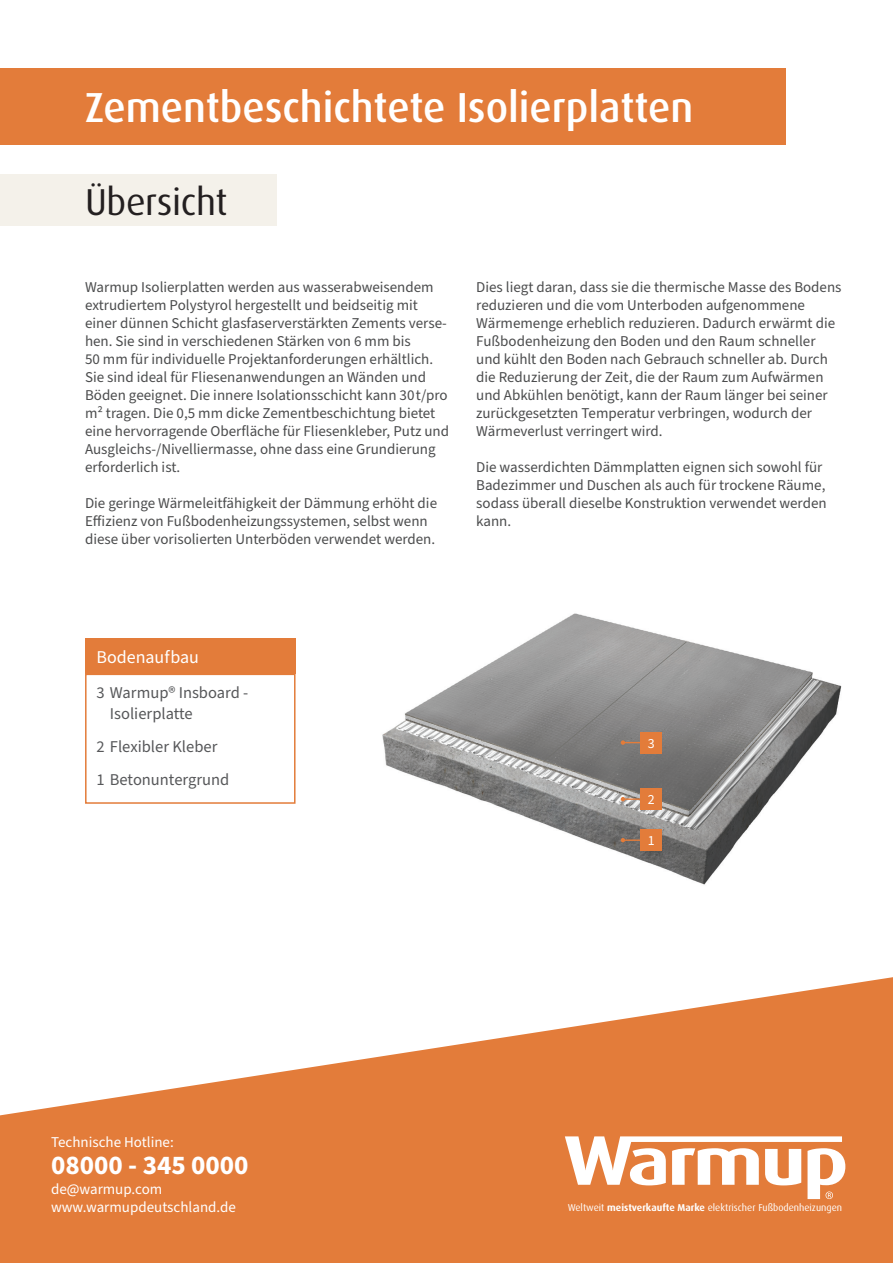
<style>
.page{position:relative;width:893px;height:1263px;background:#fff}
.page>*{position:absolute;margin:0;border:0;box-sizing:border-box;transform-origin:0 0}
.t1{font:500 42px "Dax Pro";color:#fff}
.t2{font:37.5px "Dax Pro";letter-spacing:-.01em;color:#231f20}
.t3{font:700 27px "Source Sans Pro";color:#fff}
.t4{font:18px "Source Sans Pro";color:#fff}
.t5{font:16.5px/21px "Source Sans Pro";color:#57585a}
.t6{font:15px/18px "Source Sans Pro";color:#4b4c4d}
.t7{font:15px/18px "Source Sans Pro";color:#fff}
.t8{font:13.95px "Source Sans Pro";color:#fff}
.t9{font:10.05px "Dax";color:#fff}
.s1{font-weight:700}
</style>
<div class="page">
<svg style="left:0;top:977px;width:893px;height:286px;fill:#e37c3a"></svg>
<svg style="left:565px;top:1136px;width:280px;height:63px"></svg>
<div style="left:0;top:69px;width:786px;height:76px;background:#e37c3a"></div>
<div style="left:0;top:174px;width:276px;height:51px;background:#f4f1ea"></div>
<img style="left:382px;top:613px;width:460px;height:272px">
<div style="left:85px;top:674px;width:211px;height:130px;border:2px solid #e37c3a"></div>
<div style="left:85px;top:638px;width:211px;height:36px;background:#e37c3a"></div>
<svg style="left:621px;top:838px;width:20px;height:4px"></svg>
<div style="left:641px;top:830px;width:21px;height:21px;background:#e37c3a"></div>
<svg style="left:621px;top:797px;width:20px;height:4px"></svg>
<div style="left:641px;top:789px;width:21px;height:21px;background:#e37c3a"></div>
<svg style="left:621px;top:740px;width:20px;height:5px"></svg>
<div style="left:641px;top:732px;width:21px;height:21px;background:#e37c3a"></div>
<h1 class="t1" style="left:85px;top:80px;width:610px">Zementbeschichtete Isolierplatten</h1>
<h2 class="t2" style="left:85px;top:177px;width:144px">Übersicht</h2>
<p class="t6" style="left:85px;top:278px;width:366px">Warmup Isolierplatten werden aus wasserabweisendem extrudiertem Polystyrol hergestellt und beidseitig mit einer dünnen Schicht glasfaserverstärkten Zements verse&shy;hen. Sie sind in verschiedenen Stärken von 6 mm bis<br>50 mm für individuelle Projektanforderungen erhältlich.<br>Sie sind ideal für Fliesenanwendungen an Wänden und Böden geeignet. Die innere Isolationsschicht kann 30t/pro m² tragen. Die 0,5 mm dicke Zementbeschichtung bietet eine hervorragende Oberfläche für Fliesenkleber, Putz und Ausgleichs-/Nivelliermasse, ohne dass eine Grundierung erforderlich ist.</p>
<p class="t6" style="left:85px;top:494px;width:354px">Die geringe Wärmeleitfähigkeit der Dämmung erhöht die<br>Effizienz von Fußbodenheizungssystemen, selbst wenn diese über vorisolierten Unterböden verwendet werden.</p>
<p class="t6" style="left:476px;top:278px;width:367px">Dies liegt daran, dass sie die thermische Masse des Bodens reduzieren und die vom Unterboden aufgenommene Wärmemenge erheblich reduzieren. Dadurch erwärmt die Fußbodenheizung den Boden und den Raum schneller und kühlt den Boden nach Gebrauch schneller ab. Durch die Reduzierung der Zeit, die der Raum zum Aufwärmen und Abkühlen benötigt, kann der Raum länger bei seiner zurückgesetzten Temperatur verbringen, wodurch der Wärmeverlust verringert wird.</p>
<p class="t6" style="left:476px;top:458px;width:352px">Die wasserdichten Dämmplatten eignen sich sowohl für Badezimmer und Duschen als auch für trockene Räume, sodass überall dieselbe Konstruktion verwendet werden kann.</p>
<p class="t4" style="left:96px;top:645px;width:104px">Bodenaufbau</p>
<p class="t5" style="left:110px;top:683px;width:140px;text-indent:-13px">3 Warmup® Insboard -<br>Isolierplatte</p>
<p class="t5" style="left:96px;top:731px;width:134px;line-height:33px">2 Flexibler Kleber<br>1 Betonuntergrund</p>
<p class="t8" style="left:648px;top:734px;width:8px">3</p>
<p class="t8" style="left:648px;top:790px;width:8px">2</p>
<p class="t8" style="left:648px;top:831px;width:8px">1</p>
<p class="t7" style="left:51px;top:1133px;width:124px">Technische Hotline:</p>
<h3 class="t3" style="left:51px;top:1147px;width:199px">08000 - 345 0000</h3>
<p class="t7" style="left:51px;top:1180px;width:186px">de@warmup.com www.warmupdeutschland.de</p>
<p class="t9" style="left:568px;top:1202px;width:276px">Weltweit <span class="s1">meistverkaufte Marke</span> elektrischer Fußbodenheizungen</p>
</div>
